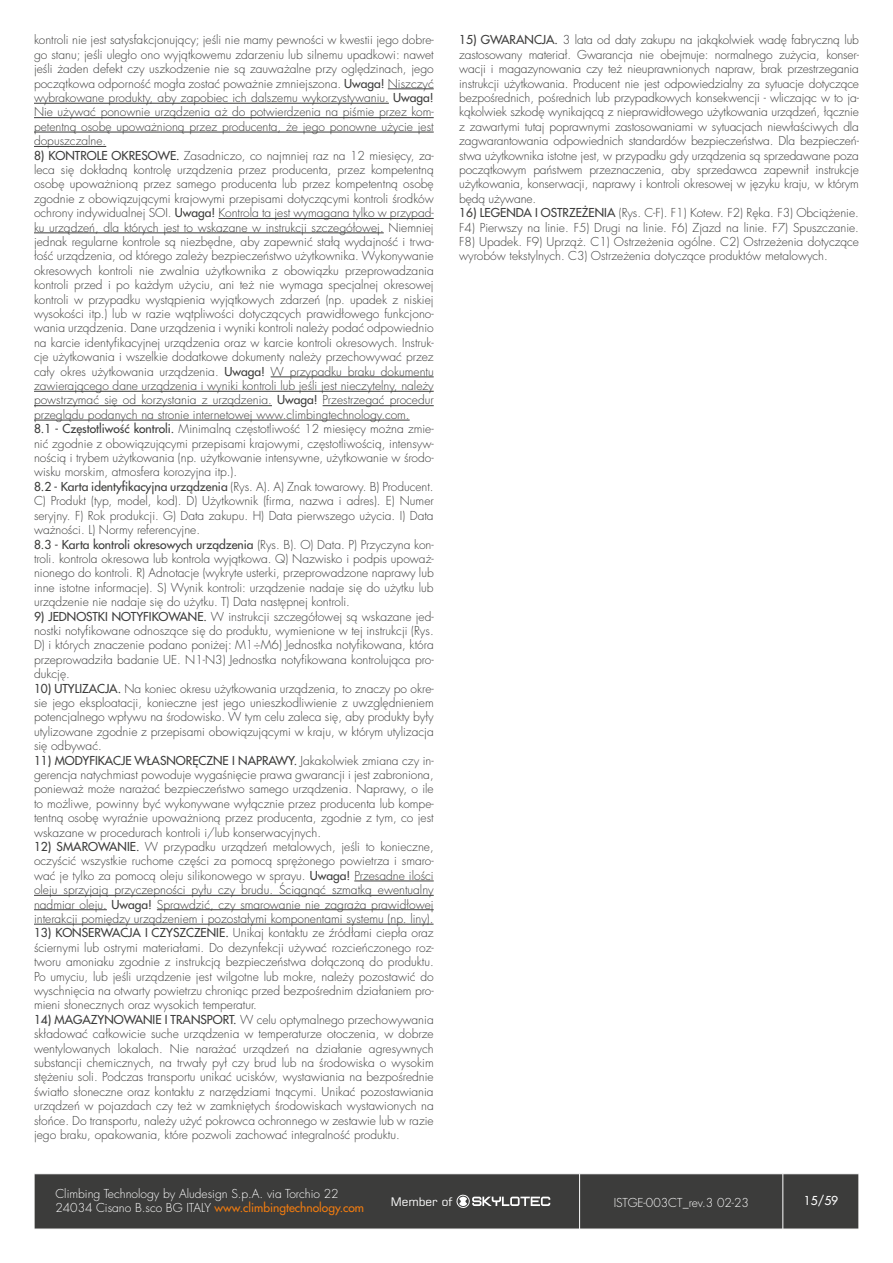
<style>
.page{position:relative;width:893px;height:1263px;background:#fff}
.page>*{position:absolute;margin:0;border:0;box-sizing:border-box;transform-origin:0 0}
.t1{font:300 12px/14.4px "Futura LTW1 G";color:#3c3c3b;text-align:justify}
.t2{font:300 12px/14.4px "Futura LTW1 G";color:#fff}
.t3{font:500 12px "Futura LTW1 G";color:#fff}
.t4{font:11.7px "Square 721 BT";color:#fff}
.s1{font-weight:500}
.s2{font-weight:500;color:#ef7b10}
</style>
<div class="page">
<div style="left:35px;top:1174px;width:824px;height:55px;background:#3c3c3b"></div>
<hr style="left:579px;top:1174px;width:1px;height:55px;background:#fff">
<hr style="left:782px;top:1174px;width:1px;height:55px;background:#fff">
<svg style="left:456px;top:1194px;width:94px;height:15px"></svg>
<hr style="left:388px;top:89px;width:46px;height:1px;background:#3c3c3b">
<hr style="left:34px;top:103px;width:355px;height:1px;background:#3c3c3b">
<hr style="left:34px;top:117px;width:400px;height:1px;background:#3c3c3b">
<hr style="left:34px;top:132px;width:400px;height:1px;background:#3c3c3b">
<hr style="left:34px;top:146px;width:72px;height:1px;background:#3c3c3b">
<hr style="left:219px;top:218px;width:215px;height:1px;background:#3c3c3b">
<hr style="left:34px;top:233px;width:350px;height:1px;background:#3c3c3b">
<hr style="left:271px;top:377px;width:163px;height:1px;background:#3c3c3b">
<hr style="left:34px;top:391px;width:400px;height:1px;background:#3c3c3b">
<hr style="left:34px;top:405px;width:238px;height:1px;background:#3c3c3b">
<hr style="left:323px;top:405px;width:111px;height:1px;background:#3c3c3b">
<hr style="left:34px;top:420px;width:376px;height:1px;background:#3c3c3b">
<hr style="left:354px;top:881px;width:80px;height:1px;background:#3c3c3b">
<hr style="left:34px;top:895px;width:400px;height:1px;background:#3c3c3b">
<hr style="left:34px;top:909px;width:73px;height:1px;background:#3c3c3b">
<hr style="left:157px;top:909px;width:277px;height:1px;background:#3c3c3b">
<hr style="left:34px;top:924px;width:400px;height:1px;background:#3c3c3b">
<p class="t1" style="left:34px;top:32px;width:401px">kontroli nie jest satysfakcjonujący; jeśli nie mamy pewności w kwestii jego dobre&shy;go stanu; jeśli uległo ono wyjątkowemu zdarzeniu lub silnemu upadkowi: nawet jeśli żaden defekt czy uszkodzenie nie są zauważalne przy oględzinach, jego początkowa odporność mogła zostać poważnie zmniejszona. <span class="s1">Uwaga!</span> Niszczyć wybrakowane produkty, aby zapobiec ich dalszemu wykorzystywaniu. <span class="s1">Uwaga!<br></span>Nie używać ponownie urządzenia aż do potwierdzenia na piśmie przez kom&shy;petentną osobę upoważnioną przez producenta, że jego ponowne użycie jest dopuszczalne.</p>
<p class="t1" style="left:34px;top:147px;width:401px;text-align:left"><span class="s1">8) KONTROLE OKRESOWE.</span> Zasadniczo, co najmniej raz na 12 miesięcy, za&shy;leca się dokładną kontrolę urządzenia przez producenta, przez kompetentną osobę upoważnioną przez samego producenta lub przez kompetentną osobę zgodnie z obowiązującymi krajowymi przepisami dotyczącymi kontroli środków ochrony indywidualnej SOI. <span class="s1">Uwaga!</span> Kontrola ta jest wymagana tylko w przypad&shy;ku urządzeń, dla których jest to wskazane w instrukcji szczegółowej. Niemniej jednak regularne kontrole są niezbędne, aby zapewnić stałą wydajność i trwa&shy;łość urządzenia, od którego zależy bezpieczeństwo użytkownika. Wykonywanie okresowych kontroli nie zwalnia użytkownika z obowiązku przeprowadzania kontroli przed i po każdym użyciu, ani też nie wymaga specjalnej okresowej kontroli w przypadku wystąpienia wyjątkowych zdarzeń (np. upadek z niskiej wysokości itp.) lub w razie wątpliwości dotyczących prawidłowego funkcjono&shy;wania urządzenia. Dane urządzenia i wyniki kontroli należy podać odpowiednio na karcie identyfikacyjnej urządzenia oraz w karcie kontroli okresowych. Instruk&shy;cje użytkowania i wszelkie dodatkowe dokumenty należy przechowywać przez cały okres użytkowania urządzenia. <span class="s1">Uwaga!</span> W przypadku braku dokumentu zawierającego dane urządzenia i wyniki kontroli lub jeśli jest nieczytelny, należy powstrzymać się od korzystania z urządzenia. <span class="s1">Uwaga!</span> Przestrzegać procedur przeglądu podanych na stronie internetowej www.climbingtechnology.com.<br><span class="s1">8.1 - Częstotliwość kontroli.</span> Minimalną częstotliwość 12 miesięcy można zmie&shy;nić zgodnie z obowiązującymi przepisami krajowymi, częstotliwością, intensyw&shy;nością i trybem użytkowania (np. użytkowanie intensywne, użytkowanie w środo&shy;wisku morskim, atmosfera korozyjna itp.).<br><span class="s1">8.2 - Karta identyfikacyjna urządzenia</span> (Rys. A). A) Znak towarowy. B) Producent.<br>C) Produkt (typ, model, kod). D) Użytkownik (firma, nazwa i adres). E) Numer seryjny. F) Rok produkcji. G) Data zakupu. H) Data pierwszego użycia. I) Data ważności. L) Normy referencyjne.<br><span class="s1">8.3 - Karta kontroli okresowych urządzenia</span> (Rys. B). O) Data. P) Przyczyna kon&shy;troli. kontrola okresowa lub kontrola wyjątkowa. Q) Nazwisko i podpis upoważ&shy;nionego do kontroli. R) Adnotacje (wykryte usterki, przeprowadzone naprawy lub inne istotne informacje). S) Wynik kontroli: urządzenie nadaje się do użytku lub urządzenie nie nadaje się do użytku. T) Data następnej kontroli.</p>
<p class="t1" style="left:34px;top:608px;width:401px"><span class="s1">9) JEDNOSTKI NOTYFIKOWANE.</span> W instrukcji szczegółowej są wskazane jed&shy;nostki notyfikowane odnoszące się do produktu, wymienione w tej instrukcji (Rys.<br>D) i których znaczenie podano poniżej: M1÷M6) Jednostka notyfikowana, która przeprowadziła badanie UE. N1-N3) Jednostka notyfikowana kontrolująca pro&shy;dukcję.</p>
<p class="t1" style="left:34px;top:680px;width:401px"><span class="s1">10) UTYLIZACJA.</span> Na koniec okresu użytkowania urządzenia, to znaczy po okre&shy;sie jego eksploatacji, konieczne jest jego unieszkodliwienie z uwzględnieniem potencjalnego wpływu na środowisko. W tym celu zaleca się, aby produkty były utylizowane zgodnie z przepisami obowiązującymi w kraju, w którym utylizacja się odbywać.</p>
<p class="t1" style="left:34px;top:752px;width:401px"><span class="s1">11) MODYFIKACJE WŁASNORĘCZNE I NAPRAWY.</span> Jakakolwiek zmiana czy in&shy;gerencja natychmiast powoduje wygaśnięcie prawa gwarancji i jest zabroniona, ponieważ może narażać bezpieczeństwo samego urządzenia. Naprawy, o ile to możliwe, powinny być wykonywane wyłącznie przez producenta lub kompe&shy;tentną osobę wyraźnie upoważnioną przez producenta, zgodnie z tym, co jest wskazane w procedurach kontroli i/lub konserwacyjnych.</p>
<p class="t1" style="left:34px;top:838px;width:401px"><span class="s1">12) SMAROWANIE.</span> W przypadku urządzeń metalowych, jeśli to konieczne, oczyścić wszystkie ruchome części za pomocą sprężonego powietrza i smaro&shy;wać je tylko za pomocą oleju silikonowego w sprayu. <span class="s1">Uwaga!</span> Przesadne ilości oleju sprzyjają przyczepności pyłu czy brudu. Ściągnąć szmatką ewentualny nadmiar oleju. <span class="s1">Uwaga!</span> Sprawdzić, czy smarowanie nie zagraża prawidłowej interakcji pomiędzy urządzeniem i pozostałymi komponentami systemu (np. liny).</p>
<p class="t1" style="left:34px;top:925px;width:401px"><span class="s1">13) KONSERWACJA I CZYSZCZENIE.</span> Unikaj kontaktu ze źródłami ciepła oraz ściernymi lub ostrymi materiałami. Do dezynfekcji używać rozcieńczonego roz&shy;tworu amoniaku zgodnie z instrukcją bezpieczeństwa dołączoną do produktu.<br>Po umyciu, lub jeśli urządzenie jest wilgotne lub mokre, należy pozostawić do wyschnięcia na otwarty powietrzu chroniąc przed bezpośrednim działaniem pro&shy;mieni słonecznych oraz wysokich temperatur.</p>
<p class="t1" style="left:34px;top:1011px;width:401px"><span class="s1">14) MAGAZYNOWANIE I TRANSPORT.</span> W celu optymalnego przechowywania składować całkowicie suche urządzenia w temperaturze otoczenia, w dobrze wentylowanych lokalach. Nie narażać urządzeń na działanie agresywnych substancji chemicznych, na trwały pył czy brud lub na środowiska o wysokim stężeniu soli. Podczas transportu unikać ucisków, wystawiania na bezpośrednie światło słoneczne oraz kontaktu z narzędziami tnącymi. Unikać pozostawiania urządzeń w pojazdach czy też w zamkniętych środowiskach wystawionych na słońce. Do transportu, należy użyć pokrowca ochronnego w zestawie lub w razie jego braku, opakowania, które pozwoli zachować integralność produktu.</p>
<p class="t1" style="left:459px;top:32px;width:401px"><span class="s1">15) GWARANCJA.</span> 3 lata od daty zakupu na jakąkolwiek wadę fabryczną lub zastosowany materiał. Gwarancja nie obejmuje: normalnego zużycia, konser&shy;wacji i magazynowania czy też nieuprawnionych napraw, brak przestrzegania instrukcji użytkowania. Producent nie jest odpowiedzialny za sytuacje dotyczące bezpośrednich, pośrednich lub przypadkowych konsekwencji - wliczając w to ja&shy;kąkolwiek szkodę wynikającą z nieprawidłowego użytkowania urządzeń, łącznie z zawartymi tutaj poprawnymi zastosowaniami w sytuacjach niewłaściwych dla zagwarantowania odpowiednich standardów bezpieczeństwa. Dla bezpieczeń&shy;stwa użytkownika istotne jest, w przypadku gdy urządzenia są sprzedawane poza początkowym państwem przeznaczenia, aby sprzedawca zapewnił instrukcje użytkowania, konserwacji, naprawy i kontroli okresowej w języku kraju, w którym będą używane.</p>
<p class="t1" style="left:459px;top:205px;width:401px"><span class="s1">16) LEGENDA I OSTRZEŻENIA</span> (Rys. C-F). F1) Kotew. F2) Ręka. F3) Obciążenie.<br>F4) Pierwszy na linie. F5) Drugi na linie. F6) Zjazd na linie. F7) Spuszczanie.<br>F8) Upadek. F9) Uprząż. C1) Ostrzeżenia ogólne. C2) Ostrzeżenia dotyczące wyrobów tekstylnych. C3) Ostrzeżenia dotyczące produktów metalowych.</p>
<p class="t2" style="left:55px;top:1185px;width:310px">Climbing Technology by Aludesign S.p.A. via Torchio 22<br>24034 Cisano B.sco BG ITALY <span class="s2">www.climbingtechnology.com</span></p>
<p class="t4" style="left:391px;top:1194px;width:63px">Member of</p>
<p class="t2" style="left:614px;top:1194px;width:137px">ISTGE-003CT_rev.3 02-23</p>
<p class="t3" style="left:804px;top:1191px;width:36px">15/59</p>
</div>
